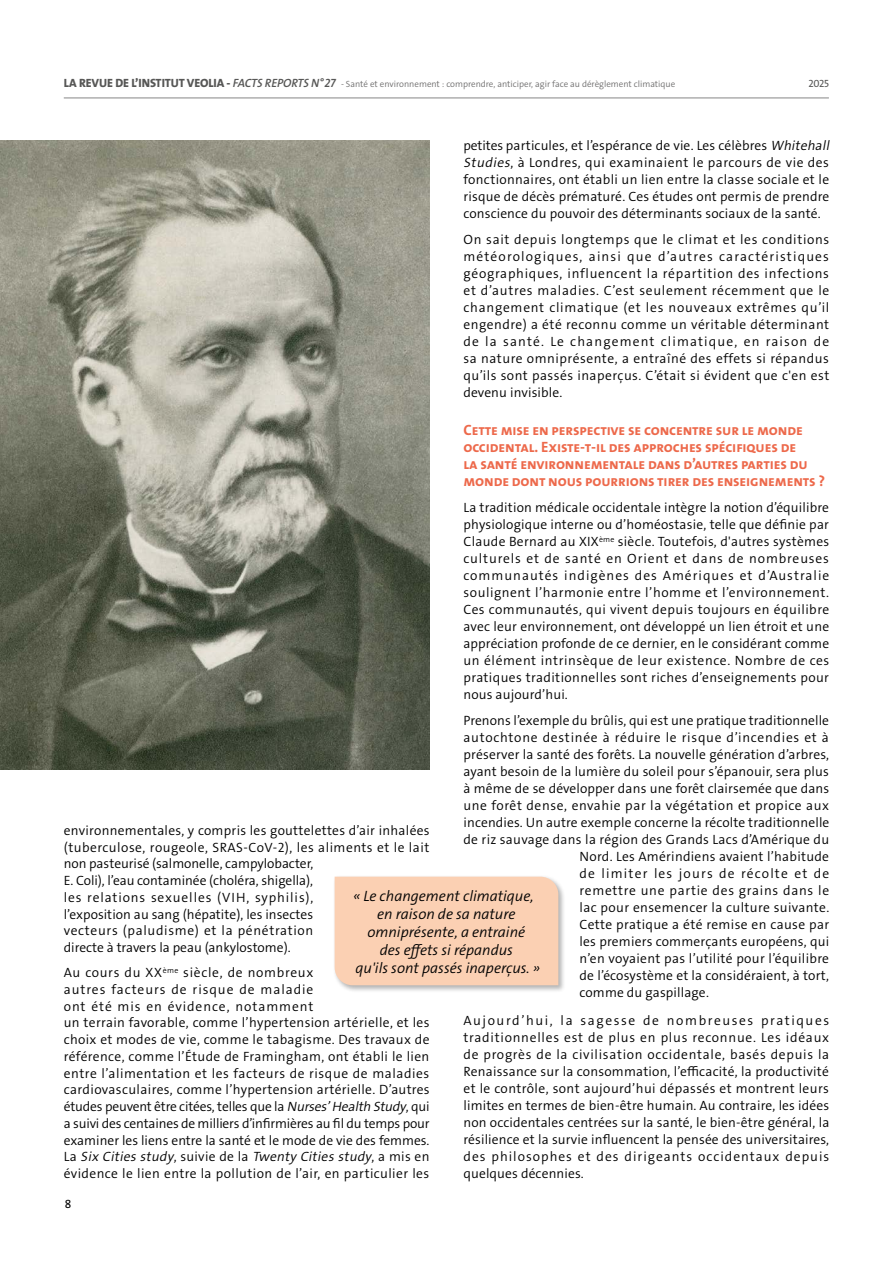
<style>
.page{position:relative;width:893px;height:1263px;background:#fff}
.page>*{position:absolute;margin:0;border:0;box-sizing:border-box;transform-origin:0 0}
.t1{font:15px/17px "The Sans Veolia W7 Bld";letter-spacing:-.01em;color:#ed694b}
.t2{font:15px/18px "The Sans Veolia W4 Se Lig It";color:#000;text-align:center}
.t3{font:13.5px/17px "The Sans Veolia W4 Se Lig";letter-spacing:.02em;color:#000}
.t4{font:13.5px "The Sans Veolia W4 Se Lig";letter-spacing:.055em;color:#000}
.t5{font:13.5px "The Sans Veolia W4 Se Lig";letter-spacing:.045em;color:#000}
.t6{font:13.5px "The Sans Veolia W4 Se Lig";letter-spacing:.05em;color:#000}
.t7{font:13.5px "The Sans Veolia W4 Se Lig";letter-spacing:.085em;color:#000}
.t8{font:12px "The Sans Veolia W5 Pla";color:#000}
.t9{font:10.5px "The Sans Veolia W5 Pla";color:#575756}
.t10{font:9px "The Sans Veolia W4 Se Lig";color:#706f6f}
.s1{font-family:"The Sans Veolia W8 Ex Bld";font-size:12px;color:#575756}
.s2{font-family:"The Sans Veolia W6 Se Bld It";font-size:12px;color:#575756}
.s3{font-style:italic}
</style>
<div class="page">
<div style="left:333px;top:875px;width:233px;height:118px;background:#000;opacity:.3"></div>
<div style="left:335px;top:877px;width:223px;height:108px;background:#fbd0b3"></div>
<img style="left:0;top:140px;width:429px;height:630px">
<hr style="left:64px;top:98px;width:765px;height:1px;background:#878787">
<p class="t10" style="left:64px;top:78px;width:613px"><span class="s1">LA REVUE DE L’INSTITUT VEOLIA -</span> <span class="s2">FACTS REPORTS N°27</span> - Santé et environnement : comprendre, anticiper, agir face au dérèglement climatique</p>
<p class="t9" style="left:808px;top:77px;width:22px">2025</p>
<p class="t3" style="left:463px;top:137px;width:370px">petites particules, et l’espérance de vie. Les célèbres <span class="s3">Whitehall Studies</span>, à Londres, qui examinaient le parcours de vie des fonctionnaires, ont établi un lien entre la classe sociale et le risque de décès prématuré. Ces études ont permis de prendre conscience du pouvoir des déterminants sociaux de la santé.</p>
<p class="t3" style="left:463px;top:231px;width:367px;text-align:justify">On sait depuis longtemps que le climat et les conditions météorologiques, ainsi que d’autres caractéristiques géographiques, influencent la répartition des infections et d’autres maladies. C’est seulement récemment que le changement climatique (et les nouveaux extrêmes qu’il engendre) a été reconnu comme un véritable déterminant de la santé. Le changement climatique, en raison de sa nature omniprésente, a entraîné des effets si répandus qu’ils sont passés inaperçus. C’était si évident que c'en est devenu invisible.</p>
<p class="t1" style="left:463px;top:422px;width:363px">Cette mise en perspective se concentre sur le monde occidental. Existe-t-il des approches spécifiques de<br>la santé environnementale dans d’autres parties du monde dont nous pourrions tirer des enseignements ?</p>
<p class="t3" style="left:463px;top:499px;width:367px;text-align:justify">La tradition médicale occidentale intègre la notion d’équilibre physiologique interne ou d’homéostasie, telle que définie par Claude Bernard au XIX<sup>ème</sup> siècle. Toutefois, d'autres systèmes culturels et de santé en Orient et dans de nombreuses communautés indigènes des Amériques et d’Australie soulignent l’harmonie entre l’homme et l’environnement.<br>Ces communautés, qui vivent depuis toujours en équilibre avec leur environnement, ont développé un lien étroit et une appréciation profonde de ce dernier, en le considérant comme un élément intrinsèque de leur existence. Nombre de ces pratiques traditionnelles sont riches d’enseignements pour nous aujourd’hui.</p>
<p class="t3" style="left:463px;top:712px;width:367px">Prenons l’exemple du brûlis, qui est une pratique traditionnelle</p>
<p class="t4" style="left:463px;top:728px;width:367px">autochtone destinée à réduire le risque d’incendies et à</p>
<p class="t3" style="left:463px;top:746px;width:367px">préserver la santé des forêts. La nouvelle génération d’arbres,</p>
<p class="t3" style="left:463px;top:763px;width:367px">ayant besoin de la lumière du soleil pour s’épanouir, sera plus</p>
<p class="t3" style="left:463px;top:780px;width:367px">à même de se développer dans une forêt clairsemée que dans</p>
<p class="t5" style="left:463px;top:797px;width:367px">une forêt dense, envahie par la végétation et propice aux</p>
<p class="t3" style="left:463px;top:814px;width:367px">incendies. Un autre exemple concerne la récolte traditionnelle</p>
<p class="t3" style="left:463px;top:831px;width:367px">de riz sauvage dans la région des Grands Lacs d’Amérique du</p>
<p class="t3" style="left:580px;top:848px;width:251px">Nord. Les Amérindiens avaient l’habitude</p>
<p class="t7" style="left:580px;top:865px;width:251px">de limiter les jours de récolte et de</p>
<p class="t6" style="left:580px;top:882px;width:251px">remettre une partie des grains dans le</p>
<p class="t3" style="left:580px;top:899px;width:251px">lac pour ensemencer la culture suivante.</p>
<p class="t3" style="left:580px;top:916px;width:251px">Cette pratique a été remise en cause par</p>
<p class="t3" style="left:580px;top:933px;width:251px">les premiers commerçants européens, qui</p>
<p class="t3" style="left:580px;top:950px;width:251px">n’en voyaient pas l’utilité pour l’équilibre</p>
<p class="t3" style="left:580px;top:967px;width:251px">de l’écosystème et la considéraient, à tort,</p>
<p class="t3" style="left:580px;top:984px;width:131px">comme du gaspillage.</p>
<p class="t3" style="left:463px;top:1012px;width:367px;text-align:justify">Aujourd’hui, la sagesse de nombreuses pratiques traditionnelles est de plus en plus reconnue. Les idéaux de progrès de la civilisation occidentale, basés depuis la Renaissance sur la consommation, l’efficacité, la productivité et le contrôle, sont aujourd’hui dépassés et montrent leurs limites en termes de bien-être humain. Au contraire, les idées non occidentales centrées sur la santé, le bien-être général, la résilience et la survie influencent la pensée des universitaires, des philosophes et des dirigeants occidentaux depuis quelques décennies.</p>
<p class="t3" style="left:64px;top:822px;width:367px">environnementales, y compris les gouttelettes d’air inhalées (tuberculose, rougeole, SRAS-CoV-2), les aliments et le lait non pasteurisé (salmonelle, campylobacter,<br>E. Coli), l’eau contaminée (choléra, shigella),<br>les relations sexuelles (VIH, syphilis),<br>l’exposition au sang (hépatite), les insectes<br>vecteurs (paludisme) et la pénétration<br>directe à travers la peau (ankylostome).</p>
<p class="t3" style="left:64px;top:964px;width:367px">Au cours du XX<sup>ème</sup> siècle, de nombreux<br>autres facteurs de risque de maladie<br>ont été mis en évidence, notamment<br>un terrain favorable, comme l’hypertension artérielle, et les choix et modes de vie, comme le tabagisme. Des travaux de référence, comme l’Étude de Framingham, ont établi le lien entre l’alimentation et les facteurs de risque de maladies cardiovasculaires, comme l’hypertension artérielle. D’autres études peuvent être citées, telles que la <span class="s3">Nurses’Health Study</span>, qui a suivi des centaines de milliers d’infirmières au fil du temps pour examiner les liens entre la santé et le mode de vie des femmes.<br>L a <span class="s3">Six Cities study</span>, s u i v i e d e l a <span class="s3">Twenty Cities study</span>, a m i s e n évidence le lien entre la pollution de l’air, en particulier les</p>
<p class="t2" style="left:353px;top:887px;width:189px">« Le changement climatique, en raison de sa nature omniprésente, a entrainé<br>des effets si répandus<br>qu'ils sont passés inaperçus. »</p>
<p class="t8" style="left:65px;top:1196px;width:8px">8</p>
</div>
